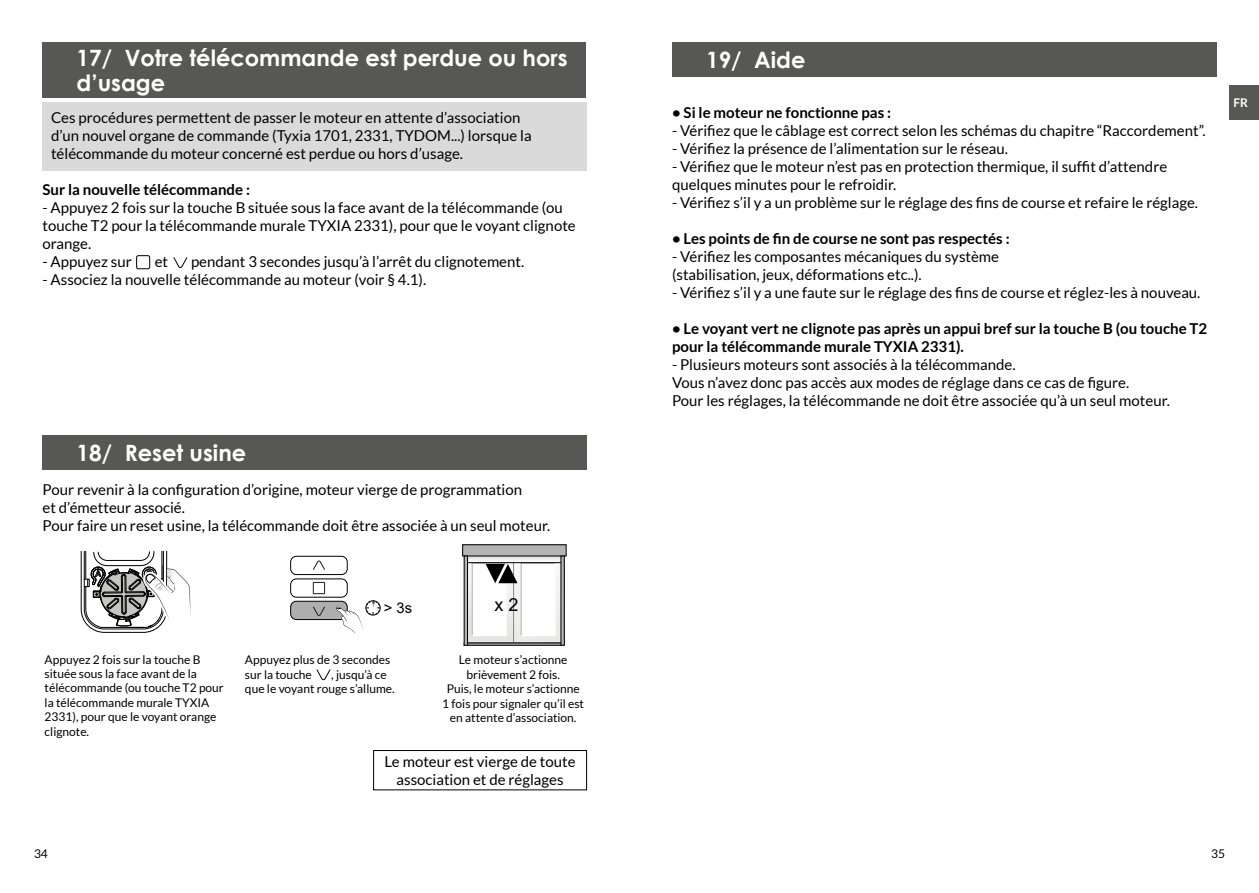
<style>
.page{position:relative;width:1259px;height:893px;background:#fff}
.page>*{position:absolute;margin:0;border:0;box-sizing:border-box;transform-origin:0 0}
.t1{font:700 22.5px/25.5px "Century Gothic";color:#fff}
.t2{font:18px "Arial";color:#000}
.t3{font:15px/18px "Lato";color:#000}
.t4{font:700 15px/18px "Lato";color:#000}
.t5{font:14.7px "Arial";color:#000}
.t6{font:12px/14.4px "Lato";color:#000}
.t7{font:700 12px "Lato";color:#fff}
</style>
<div class="page">
<div style="left:1229px;top:85px;width:30px;height:34px;background:#575756"></div>
<div style="left:43px;top:43px;width:543px;height:55px;background:#575756"></div>
<div style="left:43px;top:102px;width:544px;height:68px;background:#dadada"></div>
<div style="left:136px;top:255px;width:14px;height:14px;border:1px solid #000;border-radius:2px"></div>
<svg style="left:173px;top:257px;width:15px;height:11px"></svg>
<div style="left:463px;top:545px;width:103px;height:11px;background:#b4b4b4"></div>
<div style="left:290px;top:556px;width:58px;height:19px;border:1px solid #000;border-radius:6px"></div>
<div style="left:290px;top:578px;width:58px;height:20px;border:1px solid #000;border-radius:6px"></div>
<div style="left:291px;top:601px;width:56px;height:18px;background:#aeaeae;border-radius:6px"></div>
<div style="left:290px;top:601px;width:58px;height:19px;border:1px solid #000;border-radius:6px"></div>
<div style="left:365px;top:600px;width:16px;height:15px;border:1px solid #000;border-radius:50%"></div>
<svg style="left:336px;top:601px;width:44px;height:33px"></svg>
<svg style="left:465px;top:555px;width:98px;height:88px"></svg>
<svg style="left:81px;top:550px;width:110px;height:83px"></svg>
<svg style="left:313px;top:606px;width:12px;height:10px"></svg>
<svg style="left:313px;top:560px;width:12px;height:10px"></svg>
<div style="left:313px;top:582px;width:12px;height:12px;border:1px solid #1d1d1b"></div>
<div style="left:43px;top:436px;width:544px;height:34px;background:#575756"></div>
<svg style="left:316px;top:669px;width:15px;height:12px"></svg>
<div style="left:373px;top:750px;width:214px;height:40px;border:1px solid #000"></div>
<div style="left:672px;top:43px;width:544px;height:34px;background:#575756"></div>
<h1 class="t1" style="left:77px;top:46px;width:492px">17/ Votre télécommande est perdue ou hors d’usage</h1>
<p class="t3" style="left:51px;top:108px;width:482px">Ces procédures permettent de passer le moteur en attente d’association d’un nouvel organe de commande (Tyxia 1701, 2331, TYDOM...) lorsque la télécommande du moteur concerné est perdue ou hors d’usage.</p>
<p class="t4" style="left:43px;top:180px;width:209px">Sur la nouvelle télécommande :</p>
<p class="t3" style="left:43px;top:198px;width:535px">- Appuyez 2 fois sur la touche B située sous la face avant de la télécommande (ou touche T2 pour la télécommande murale TYXIA 2331), pour que le voyant clignote orange.</p>
<p class="t3" style="left:43px;top:252px;width:91px">- Appuyez sur</p>
<p class="t3" style="left:155px;top:252px;width:15px">et</p>
<p class="t3" style="left:191px;top:252px;width:335px">pendant 3 secondes jusqu’à l’arrêt du clignotement.</p>
<p class="t3" style="left:43px;top:270px;width:385px">- Associez la nouvelle télécommande au moteur (voir § 4.1).</p>
<h1 class="t1" style="left:77px;top:442px;width:171px">18/ Reset usine</h1>
<p class="t3" style="left:43px;top:481px;width:509px">Pour revenir à la con昀椀guration d’origine, moteur vierge de programmation<br>et d’émetteur associé.<br>Pour faire un reset usine, la télécommande doit être associée à un seul moteur.</p>
<h1 class="t1" style="left:706px;top:48px;width:101px">19/ Aide</h1>
<p class="t4" style="left:672px;top:104px;width:221px">• Si le moteur ne fonctionne pas :</p>
<p class="t3" style="left:672px;top:122px;width:535px">- Véri昀椀ez que le câblage est correct selon les schémas du chapitre “Raccordement”.</p>
<p class="t3" style="left:672px;top:140px;width:337px">- Véri昀椀ez la présence de l’alimentation sur le réseau.</p>
<p class="t3" style="left:672px;top:158px;width:497px">- Véri昀椀ez que le moteur n’est pas en protection thermique, il suf昀椀t d’attendre quelques minutes pour le refroidir.</p>
<p class="t3" style="left:672px;top:194px;width:527px">- Véri昀椀ez s’il y a un problème sur le réglage des 昀椀ns de course et refaire le réglage.</p>
<p class="t4" style="left:672px;top:230px;width:339px">• Les points de 昀椀n de course ne sont pas respectés :</p>
<p class="t3" style="left:672px;top:248px;width:329px">- Véri昀椀ez les composantes mécaniques du système (stabilisation, jeux, déformations etc..).</p>
<p class="t3" style="left:672px;top:284px;width:530px">- Véri昀椀ez s’il y a une faute sur le réglage des 昀椀ns de course et réglez-les à nouveau.</p>
<p class="t4" style="left:672px;top:320px;width:537px">• Le voyant vert ne clignote pas après un appui bref sur la touche B (ou touche T2 pour la télécommande murale TYXIA 2331).</p>
<p class="t3" style="left:672px;top:356px;width:499px">- Plusieurs moteurs sont associés à la télécommande.<br>Vous n’avez donc pas accès aux modes de réglage dans ce cas de 昀椀gure.<br>Pour les réglages, la télécommande ne doit être associée qu’à un seul moteur.</p>
<p class="t7" style="left:1233px;top:96px;width:16px">FR</p>
<p class="t5" style="left:384px;top:599px;width:30px">&gt; 3s</p>
<p class="t2" style="left:494px;top:595px;width:26px">x 2</p>
<p class="t6" style="left:45px;top:652px;width:181px">Appuyez 2 fois sur la touche B située sous la face avant de la télécommande (ou touche T2 pour la télécommande murale TYXIA<br>2331), pour que le voyant orange clignote.</p>
<p class="t6" style="left:245px;top:652px;width:147px;line-height:15.1px">Appuyez plus de 3 secondes sur la touche</p>
<p class="t6" style="left:442px;top:653px;width:143px;text-align:center">Le moteur s’actionne brièvement 2 fois.<br>Puis, le moteur s’actionne<br>1 fois pour signaler qu’il est en attente d’association.</p>
<p class="t3" style="left:384px;top:753px;width:193px;text-align:center">Le moteur est vierge de toute association et de réglages</p>
<p class="t6" style="left:245px;top:667px;width:151px;text-indent:86px">, jusqu’à ce que le voyant rouge s’allume.</p>
<p class="t6" style="left:34px;top:846px;width:15px">34</p>
<p class="t6" style="left:1211px;top:846px;width:15px">35</p>
</div>
